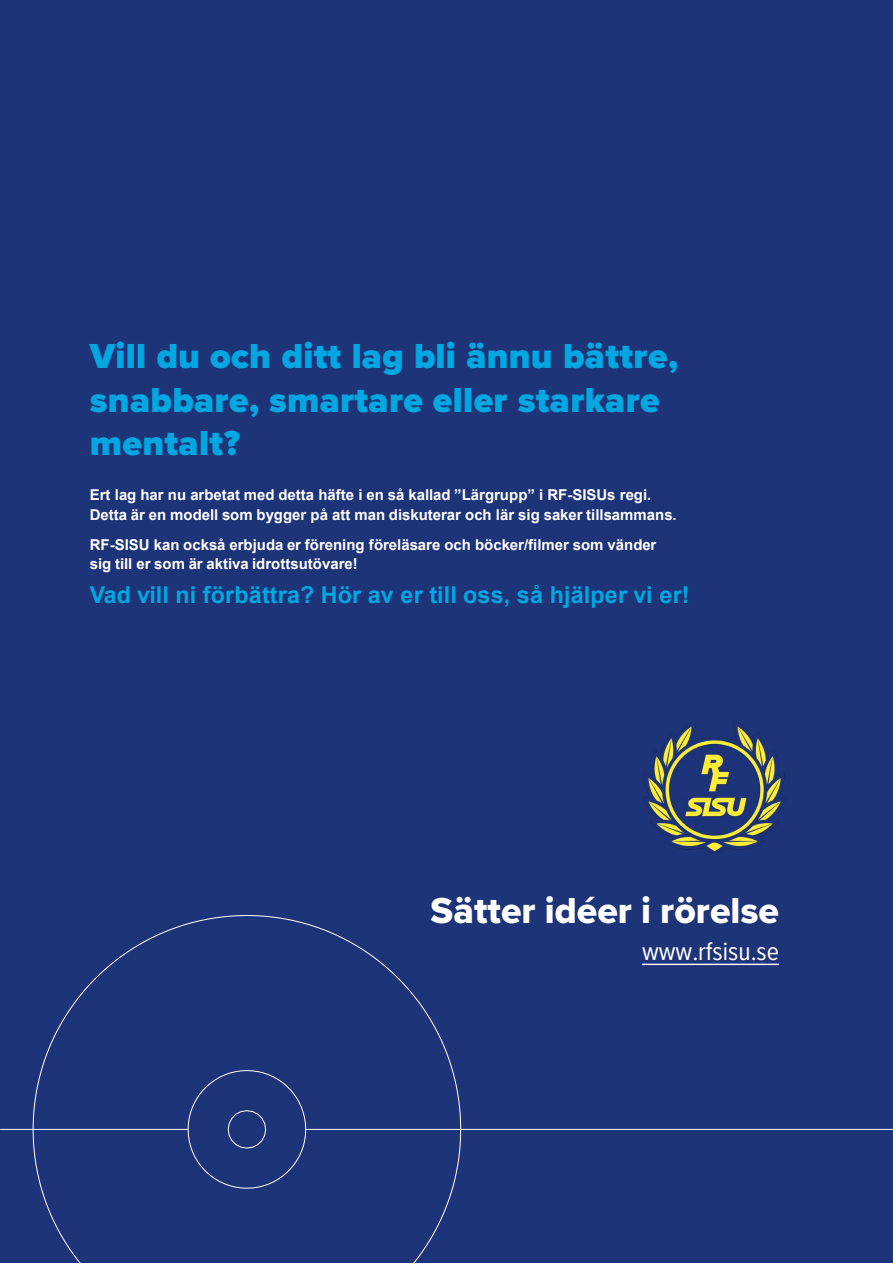
<style>
.page{position:relative;width:893px;height:1264px;background:#fff}
.page>*{position:absolute;margin:0;border:0;box-sizing:border-box;transform-origin:0 0}
.t1{font:37.5px "Proxima Nova Extrabld";color:#fff}
.t2{font:900 36px/43.2px "Proxima Nova";letter-spacing:.01em;color:#00a7e0}
.t3{font:26.25px "Proxima Nova Cond";color:#fff}
.t4{font:700 23.25px "Arial";letter-spacing:.01em;color:#00a7e0}
.t5{font:700 15px/19.5px "Arial";color:#fff}
</style>
<div class="page">
<div style="left:1px;top:1px;width:891px;height:1261px;background:#1e3479"></div>
<svg style="left:642px;top:963px;width:137px;height:1px"></svg>
<hr style="left:306px;top:1128px;width:586px;height:1px;background:#fff">
<svg style="left:248px;top:915px;width:213px;height:348px"></svg>
<hr style="left:0;top:1128px;width:188px;height:1px;background:#fff">
<svg style="left:32px;top:915px;width:216px;height:348px"></svg>
<svg style="left:187px;top:1069px;width:119px;height:119px"></svg>
<img style="left:643px;top:720px;width:143px;height:134px">
<p class="t2" style="left:90px;top:334px;width:589px">Vill du och ditt lag bli ännu bättre, snabbare, smartare eller starkare mentalt?</p>
<p class="t5" style="left:90px;top:485px;width:588px">Ert lag har nu arbetat med detta häfte i en så kallad ”Lärgrupp” i RF-SISUs regi.<br>Detta är en modell som bygger på att man diskuterar och lär sig saker tillsammans.</p>
<p class="t5" style="left:90px;top:534px;width:568px">RF-SISU kan också erbjuda er förening föreläsare och böcker/filmer som vänder</p>
<p class="t5" style="left:90px;top:554px;width:269px">sig till er som är aktiva idrottsutövare!</p>
<p class="t4" style="left:90px;top:578px;width:601px">Vad vill ni förbättra? Hör av er till oss, så hjälper vi er!</p>
<p class="t1" style="left:430px;top:882px;width:350px">Sätter idéer i rörelse</p>
<p class="t3" style="left:642px;top:931px;width:139px">www.rfsisu.se</p>
</div>
